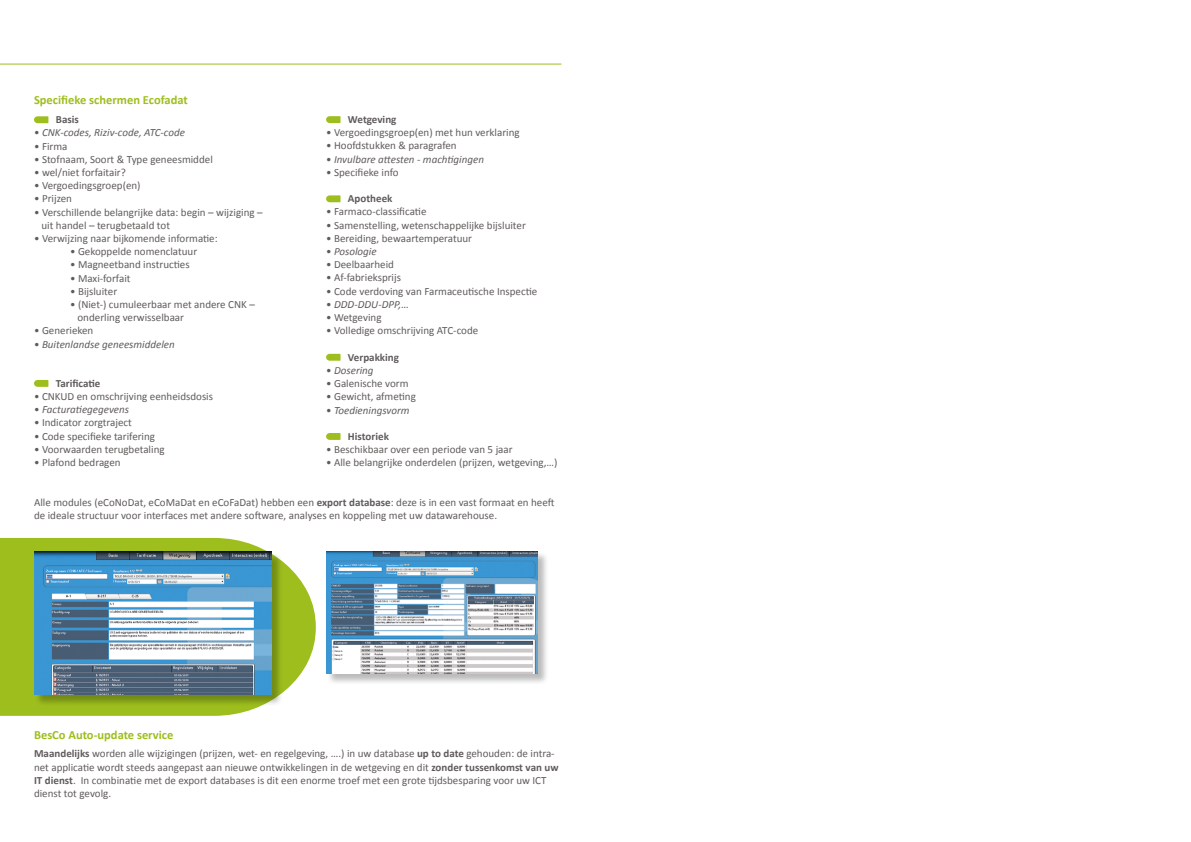
<style>
.page{position:relative;width:1191px;height:842px;background:#fff}
.page>*{position:absolute;margin:0;border:0;box-sizing:border-box;transform-origin:0 0}
.t1{font:700 12.5px "Calibri";color:#9dbe1d}
.t2{font:11px/13.2px "Calibri";color:#605b5b}
.t3{font:italic 11px "Calibri";color:#605b5b}
.t4{font:700 11px "Calibri";color:#605b5b}
.s1{font-style:normal}
.s2{font-weight:700}
</style>
<div class="page">
<svg style="left:0;top:538px;width:316px;height:178px;fill:#9dbe1d"></svg>
<hr style="left:0;top:64px;width:561px;height:1px;background:#9dbe1d">
<div style="left:326px;top:551px;width:223px;height:134px;background:#000;opacity:.27"></div>
<img style="left:326px;top:551px;width:211px;height:123px">
<div style="left:34px;top:552px;width:249px;height:154px;background:#000;opacity:.27"></div>
<img style="left:34px;top:552px;width:238px;height:143px">
<svg style="left:34px;top:116px;width:14px;height:7px"></svg>
<svg style="left:34px;top:380px;width:14px;height:7px"></svg>
<svg style="left:326px;top:116px;width:14px;height:7px"></svg>
<svg style="left:326px;top:195px;width:14px;height:7px"></svg>
<svg style="left:326px;top:354px;width:14px;height:7px"></svg>
<svg style="left:326px;top:433px;width:14px;height:7px"></svg>
<p class="t1" style="left:34px;top:92px;width:155px">Specifieke schermen Ecofadat</p>
<p class="t4" style="left:56px;top:113px;width:25px">Basis</p>
<p class="t3" style="left:34px;top:126px;width:152px"><span class="s1">•</span> CNK-codes, Riziv-code, ATC-code</p>
<p class="t2" style="left:34px;top:139px;width:35px">• Firma</p>
<p class="t2" style="left:34px;top:152px;width:180px">• Stofnaam, Soort &amp; Type geneesmiddel</p>
<p class="t2" style="left:34px;top:165px;width:93px">• wel/niet forfaitair?</p>
<p class="t2" style="left:34px;top:178px;width:108px">• Vergoedingsgroep(en)</p>
<p class="t2" style="left:34px;top:192px;width:39px">• Prijzen</p>
<p class="t2" style="left:41px;top:205px;width:223px;text-indent:-7px">• Verschillende belangrijke data: begin – wijziging – uit handel – terugbetaald tot</p>
<p class="t2" style="left:34px;top:231px;width:185px">• Verwijzing naar bijkomende informatie:</p>
<p class="t2" style="left:70px;top:244px;width:129px">• Gekoppelde nomenclatuur</p>
<p class="t2" style="left:70px;top:258px;width:121px">• Magneetband instructies</p>
<p class="t2" style="left:70px;top:271px;width:62px">• Maxi-forfait</p>
<p class="t2" style="left:70px;top:284px;width:49px">• Bijsluiter</p>
<p class="t2" style="left:77px;top:297px;width:179px;text-indent:-7px">• (Niet-) cumuleerbaar met andere CNK – onderling verwisselbaar</p>
<p class="t2" style="left:34px;top:324px;width:61px">• Generieken</p>
<p class="t3" style="left:34px;top:337px;width:142px"><span class="s1">•</span> Buitenlandse geneesmiddelen</p>
<p class="t4" style="left:56px;top:376px;width:46px">Tarificatie</p>
<p class="t2" style="left:34px;top:389px;width:181px">• CNKUD en omschrijving eenheidsdosis</p>
<p class="t3" style="left:34px;top:403px;width:97px"><span class="s1">•</span> Facturatiegegevens</p>
<p class="t2" style="left:34px;top:416px;width:99px">• Indicator zorgtraject</p>
<p class="t2" style="left:34px;top:429px;width:123px">• Code specifieke tarifering</p>
<p class="t2" style="left:34px;top:442px;width:132px">• Voorwaarden terugbetaling</p>
<p class="t2" style="left:34px;top:455px;width:88px">• Plafond bedragen</p>
<p class="t2" style="left:34px;top:495px;width:522px">Alle modules (eCoNoDat, eCoMaDat en eCoFaDat) hebben een <span class="s2">export database</span>: deze is in een vast formaat en heeft de ideale structuur voor interfaces met andere software, analyses en koppeling met uw datawarehouse.</p>
<p class="t4" style="left:348px;top:113px;width:50px">Wetgeving</p>
<p class="t2" style="left:326px;top:125px;width:195px">• Vergoedingsgroep(en) met hun verklaring</p>
<p class="t2" style="left:326px;top:139px;width:132px">• Hoofdstukken &amp; paragrafen</p>
<p class="t3" style="left:326px;top:152px;width:159px"><span class="s1">•</span> Invulbare attesten - machtigingen</p>
<p class="t2" style="left:326px;top:165px;width:74px">• Specifieke info</p>
<p class="t4" style="left:348px;top:192px;width:46px">Apotheek</p>
<p class="t2" style="left:326px;top:205px;width:102px">• Farmaco-classificatie</p>
<p class="t2" style="left:326px;top:218px;width:201px">• Samenstelling, wetenschappelijke bijsluiter</p>
<p class="t2" style="left:326px;top:231px;width:147px">• Bereiding, bewaartemperatuur</p>
<p class="t3" style="left:326px;top:245px;width:52px"><span class="s1">•</span> Posologie</p>
<p class="t2" style="left:326px;top:257px;width:69px">• Deelbaarheid</p>
<p class="t2" style="left:326px;top:271px;width:76px">• Af-fabrieksprijs</p>
<p class="t2" style="left:326px;top:284px;width:213px">• Code verdoving van Farmaceutische Inspectie</p>
<p class="t3" style="left:326px;top:297px;width:84px"><span class="s1">•</span> DDD-DDU-DPP,…</p>
<p class="t2" style="left:326px;top:310px;width:57px">• Wetgeving</p>
<p class="t2" style="left:326px;top:323px;width:154px">• Volledige omschrijving ATC-code</p>
<p class="t4" style="left:348px;top:350px;width:53px">Verpakking</p>
<p class="t3" style="left:326px;top:363px;width:49px"><span class="s1">•</span> Dosering</p>
<p class="t2" style="left:326px;top:376px;width:84px">• Galenische vorm</p>
<p class="t2" style="left:326px;top:389px;width:91px">• Gewicht, afmeting</p>
<p class="t3" style="left:326px;top:403px;width:85px"><span class="s1">•</span> Toedieningsvorm</p>
<p class="t4" style="left:348px;top:429px;width:42px">Historiek</p>
<p class="t2" style="left:326px;top:442px;width:188px">• Beschikbaar over een periode van 5 jaar</p>
<p class="t2" style="left:326px;top:455px;width:233px">• Alle belangrijke onderdelen (prijzen, wetgeving,…)</p>
<p class="t1" style="left:34px;top:727px;width:141px">BesCo Auto-update service</p>
<p class="t2" style="left:34px;top:747px;width:526px"><span class="s2">Maandelijks</span> worden alle wijzigingen (prijzen, wet- en regelgeving, ….) in uw database <span class="s2">up to date</span> gehouden: de intra&shy;net applicatie wordt steeds aangepast aan nieuwe ontwikkelingen in de wetgeving en dit <span class="s2">zonder tussenkomst van uw IT dienst</span>. In combinatie met de export databases is dit een enorme troef met een grote tijdsbesparing voor uw ICT dienst tot gevolg.</p>
</div>
